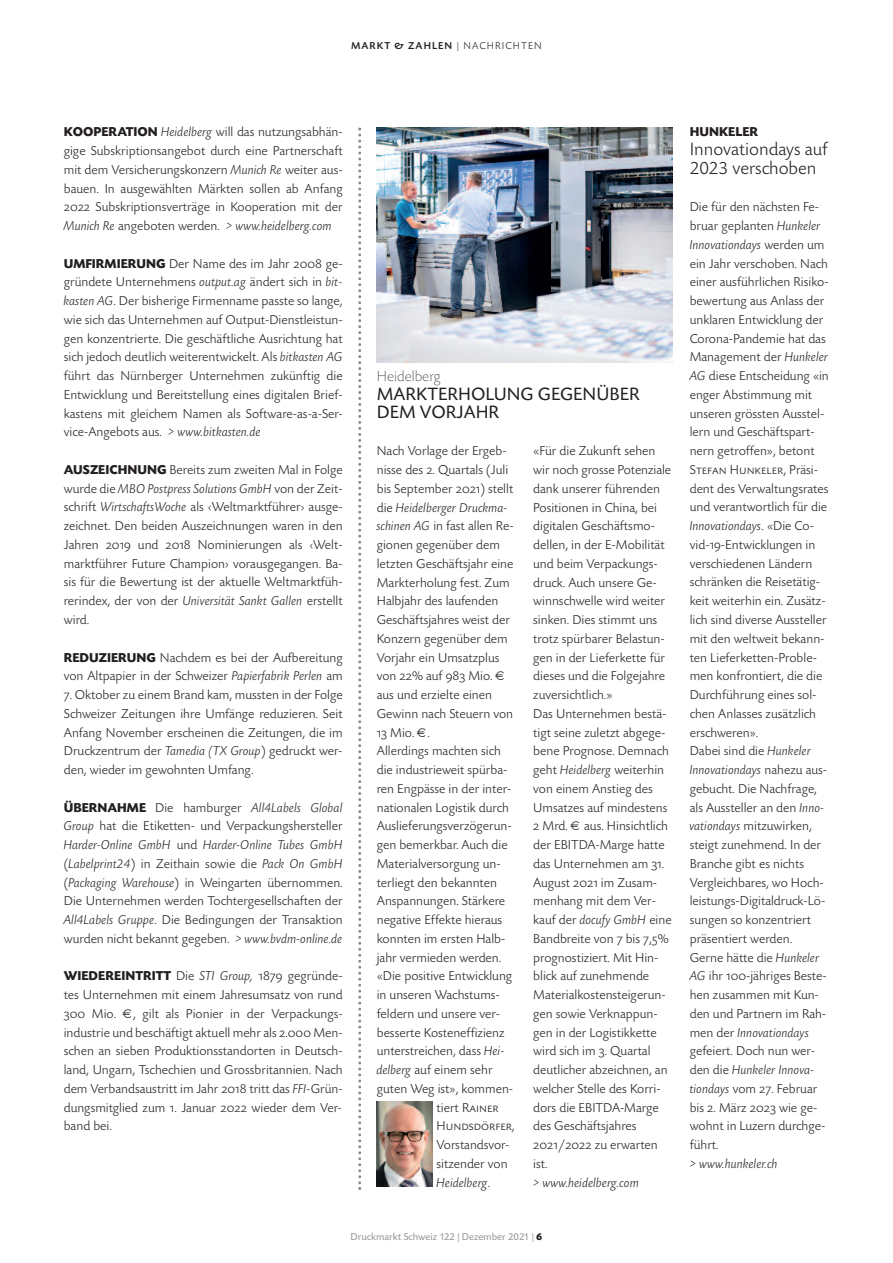
<style>
.page{position:relative;width:893px;height:1263px;background:#fff}
.page>*{position:absolute;margin:0;border:0;box-sizing:border-box;transform-origin:0 0}
.t1{font:18.75px/18.8px "Today SB";color:#231f20}
.t2{font:300 18.75px/18.8px "Today SB";color:#231f20}
.t3{font:300 expanded 15px "Today SB";color:#231f20}
.t4{font:300 13.5px/18.8px "Today SB";color:#231f20;text-align:justify}
.t5{font:13.5px/18.8px "Today SB Caps Lig";color:#231f20}
.t6{font:italic 300 13.5px "Today SB";color:#231f20}
.t7{font:700 13.5px "Today SB";color:#231f20}
.t8{font:10.5px "Today SB";color:#939598}
.t9{font:500 10.5px "Today SB";letter-spacing:.1em;color:#231f20}
.s1{font-weight:300}
.s2{font-weight:700}
.s3{font-style:italic}
.s4{font-family:"Today SB Caps Lig";font-weight:400}
.s5{font-family:"Today SB";font-weight:300}
.s6{font-weight:700;color:#231f20}
</style>
<div class="page">
<svg style="left:358px;top:128px;width:3px;height:1062px"></svg>
<img style="left:377px;top:1101px;width:55px;height:85px">
<img style="left:377px;top:128px;width:296px;height:235px">
<p class="t9" style="left:351px;top:40px;width:192px">MARKT &amp; ZAHLEN <span class="s1">| NACHRICHTEN</span></p>
<p class="t4" style="left:64px;top:122px;width:280px"><span class="s2">KOOPERATION</span> <span class="s3">Heidelberg</span> will das nutzungsabhän&shy;gige Subskriptionsangebot durch eine Partnerschaft mit dem Versicherungskonzern <span class="s3">Munich Re</span> weiter aus&shy;bauen. In ausgewählten Märkten sollen ab Anfang <span class="s4">2022</span> Subskriptionsverträge in Kooperation mit der <span class="s3">Munich Re</span> angeboten werden. <span class="s3">&gt; www.heidelberg.com</span></p>
<p class="t4" style="left:64px;top:254px;width:280px"><span class="s2">UMFIRMIERUNG</span> Der Name des im Jahr <span class="s4">2008</span> ge&shy;gründete Unternehmens <span class="s3">output.ag</span> ändert sich in <span class="s3">bit&shy;kasten AG</span>. Der bisherige Firmenname passte so lange, wie sich das Unternehmen auf Output-Dienstleistun&shy;gen konzentrierte. Die geschäftliche Ausrichtung hat sich jedoch deutlich weiterentwickelt. Als <span class="s3">bitkasten AG </span>führt das Nürnberger Unternehmen zukünftig die Entwicklung und Bereitstellung eines digitalen Brief&shy;kastens mit gleichem Namen als Software-as-a-Ser&shy;vice-Angebots aus. <span class="s3">&gt; www.bitkasten.de</span></p>
<p class="t4" style="left:64px;top:460px;width:280px"><span class="s2">AUSZEICHNUNG</span> Bereits zum zweiten Mal in Folge wurde die <span class="s3">MBO Postpress Solutions GmbH</span> von der Zeit&shy;schrift <span class="s3">WirtschaftsWoche</span> als ‹Weltmarktführer› ausge&shy;zeichnet. Den beiden Auszeichnungen waren in den Jahren <span class="s4">2019</span> und <span class="s4">2018</span> Nominierungen als ‹Welt&shy;marktführer Future Champion› vorausgegangen. Ba&shy;sis für die Bewertung ist der aktuelle Weltmarktfüh&shy;rerindex, der von der <span class="s3">Universität Sankt Gallen</span> erstellt wird.</p>
<p class="t4" style="left:64px;top:647px;width:280px"><span class="s2">REDUZIERUNG</span> Nachdem es bei der Aufbereitung von Altpapier in der Schweizer <span class="s3">Papierfabrik Perlen</span> am</p>
<p class="t4" style="left:64px;top:685px;width:280px"><span class="s4">7.</span> Oktober zu einem Brand kam, mussten in der Folge Schweizer Zeitungen ihre Umfänge reduzieren. Seit Anfang November erscheinen die Zeitungen, die im Druckzentrum der <span class="s3">Tamedia (TX Group</span>) gedruckt wer&shy;den, wieder im gewohnten Umfang.</p>
<p class="t4" style="left:64px;top:797px;width:280px"><span class="s2">ÜBERNAHME</span> Die hamburger <span class="s3">All4Labels Global Group</span> hat die Etiketten- und Verpackungshersteller <span class="s3">Harder-Online GmbH</span> und <span class="s3">Harder-Online Tubes GmbH </span>(<span class="s3">Labelprint24</span>) in Zeithain sowie die <span class="s3">Pack On GmbH </span>(<span class="s3">Packaging Warehouse</span>) in Weingarten übernommen.<br>Die Unternehmen werden Tochtergesellschaften der <span class="s3">All4Labels Gruppe</span>. Die Bedingungen der Transaktion wurden nicht bekannt gegeben. <span class="s3">&gt; www.bvdm-online.de</span></p>
<p class="t4" style="left:64px;top:966px;width:280px"><span class="s2">WIEDEREINTRITT</span> Die <span class="s3">STI Group,</span> <span class="s4">1879</span> gegründe&shy;tes Unternehmen mit einem Jahresumsatz von rund <span class="s4">300</span> Mio. , gilt als Pionier in der Verpackungs&shy;industrie und beschäftigt aktuell mehr als <span class="s4">2.000</span> Men&shy;schen an sieben Produktionsstandorten in Deutsch&shy;land, Ungarn, Tschechien und Grossbritannien. Nach dem Verbandsaustritt im Jahr <span class="s4">2018</span> tritt das <span class="s3">FFI-</span>Grün&shy;dungsmitglied zum <span class="s4">1.</span> Januar <span class="s4">2022</span> wieder dem Ver&shy;band bei.</p>
<p class="t3" style="left:377px;top:367px;width:65px">Heidelberg</p>
<h1 class="t1" style="left:377px;top:384px;width:265px">MARKTERHOLUNG GEGENÜBER<br>DEM VORJAHR</h1>
<p class="t4" style="left:377px;top:441px;width:138px;text-align:left">Nach Vorlage der Ergeb&shy;nisse des <span class="s4">2.</span> Quartals (Juli bis September <span class="s4">2021</span>) stellt die <span class="s3">Heidelberger Druckma&shy;schinen AG</span> in fast allen Re&shy;gionen gegenüber dem letzten Geschäftsjahr eine<br>Markterholung fest. Zum<br>Halbjahr des laufenden<br>Geschäftsjahres weist der<br>Konzern gegenüber dem<br>Vorjahr ein Umsatzplus von <span class="s4">22</span>% auf <span class="s4">983</span> Mio.<br>aus und erzielte einen<br>Gewinn nach Steuern von<br><span class="s4">13</span> Mio. .<br>Allerdings machten sich die industrieweit spürba&shy;ren Engpässe in der inter&shy;nationalen Logistik durch<br>Auslieferungsverzögerun&shy;gen bemerkbar. Auch die<br>Materialversorgung un&shy;terliegt den bekannten<br>Anspannungen. Stärkere negative Effekte hieraus konnten im ersten Halb&shy;jahr vermieden werden. «Die positive Entwicklung in unseren Wachstums&shy;feldern und unsere ver&shy;besserte Kosteneffizienz unterstreichen, dass <span class="s3">Hei&shy;delberg</span> auf einem sehr guten Weg ist», kommen-</p>
<p class="t5" style="left:437px;top:1097px;width:80px"><span class="s5">tiert</span> Rainer<br>Hundsdörfer,</p>
<p class="t4" style="left:437px;top:1135px;width:74px;text-align:left">Vorstandsvor&shy;sitzender von<br><span class="s3">Heidelberg</span>.</p>
<p class="t4" style="left:533px;top:441px;width:140px;text-align:left">«Für die Zukunft sehen wir noch grosse Potenziale dank unserer führenden<br>Positionen in China, bei digitalen Geschäftsmo&shy;dellen, in der E-Mobilität und beim Verpackungs&shy;druck. Auch unsere Ge&shy;winnschwelle wird weiter sinken. Dies stimmt uns trotz spürbarer Belastun&shy;gen in der Lieferkette für dieses und die Folgejahre zuversichtlich.»<br>Das Unternehmen bestä&shy;tigt seine zuletzt abgege&shy;bene Prognose. Demnach geht <span class="s3">Heidelberg</span> weiterhin von einem Anstieg des<br>Umsatzes auf mindestens<br><span class="s4">2</span> Mrd. aus. Hinsichtlich der EBITDA-Marge hatte das Unternehmen am <span class="s4">31.<br></span>August <span class="s4">2021</span> im Zusam&shy;menhang mit dem Ver&shy;kauf der <span class="s3">docufy GmbH</span> eine<br>Bandbreite von <span class="s4">7</span> bis <span class="s4">7,5</span>% prognostiziert. Mit Hin&shy;blick auf zunehmende<br>Materialkostensteigerun&shy;gen sowie Verknappun&shy;gen in der Logistikkette wird sich im <span class="s4">3.</span> Quartal deutlicher abzeichnen, an welcher Stelle des Korri&shy;dors die EBITDA-Marge des Geschäftsjahres<br><span class="s4">2021/2022</span> zu erwarten ist.</p>
<p class="t6" style="left:533px;top:1174px;width:107px">&gt; www.heidelberg.com</p>
<p class="t8" style="left:351px;top:1230px;width:193px">Druckmarkt Schweiz 122 | Dezember 2021 | <span class="s6">6</span></p>
<p class="t7" style="left:690px;top:124px;width:70px">HUNKELER</p>
<h1 class="t2" style="left:690px;top:139px;width:140px">Innovationdays auf<br>2023 verschoben</h1>
<p class="t4" style="left:690px;top:197px;width:141px;text-align:left">Die für den nächsten Fe&shy;bruar geplanten <span class="s3">Hunkeler<br>Innovationdays</span> werden um ein Jahr verschoben. Nach einer ausführlichen Risiko&shy;bewertung aus Anlass der unklaren Entwicklung der<br>Corona-Pandemie hat das<br>Management der <span class="s3">Hunkeler<br>AG</span> diese Entscheidung «in enger Abstimmung mit unseren grössten Ausstel&shy;lern und Geschäftspart&shy;nern getroffen», betont</p>
<p class="t5" style="left:690px;top:460px;width:130px">Stefan Hunkeler, <span class="s5">Präsi-</span></p>
<p class="t4" style="left:690px;top:479px;width:140px;text-align:left">dent des Verwaltungsrates und verantwortlich für die<br><span class="s3">Innovationdays</span>. «Die Co&shy;vid-<span class="s4">19</span>-Entwicklungen in verschiedenen Ländern schränken die Reisetätig&shy;keit weiterhin ein. Zusätz&shy;lich sind diverse Aussteller mit den weltweit bekann&shy;ten Lieferketten-Proble&shy;men konfrontiert, die die<br>Durchführung eines sol&shy;chen Anlasses zusätzlich erschweren».<br>Dabei sind die <span class="s3">Hunkeler<br>Innovationdays</span> nahezu aus&shy;gebucht. Die Nachfrage, als Aussteller an den <span class="s3">Inno&shy;vationdays</span> mitzuwirken, steigt zunehmend. In der<br>Branche gibt es nichts<br>Vergleichbares, wo Hoch&shy;leistungs-Digitaldruck-Lö&shy;sungen so konzentriert präsentiert werden.<br>Gerne hätte die <span class="s3">Hunkeler<br>AG</span> ihr <span class="s4">100</span>-jähriges Beste&shy;hen zusammen mit Kun&shy;den und Partnern im Rah&shy;men der <span class="s3">Innovationdays </span>gefeiert. Doch nun wer&shy;den die <span class="s3">Hunkeler Innova&shy;tiondays</span> vom <span class="s4">27.</span> Februar bis <span class="s4">2.</span> März <span class="s4">2023</span> wie ge&shy;wohnt in Luzern durchge&shy;führt.</p>
<p class="t6" style="left:690px;top:1155px;width:90px">&gt; www.hunkeler.ch</p>
</div>
